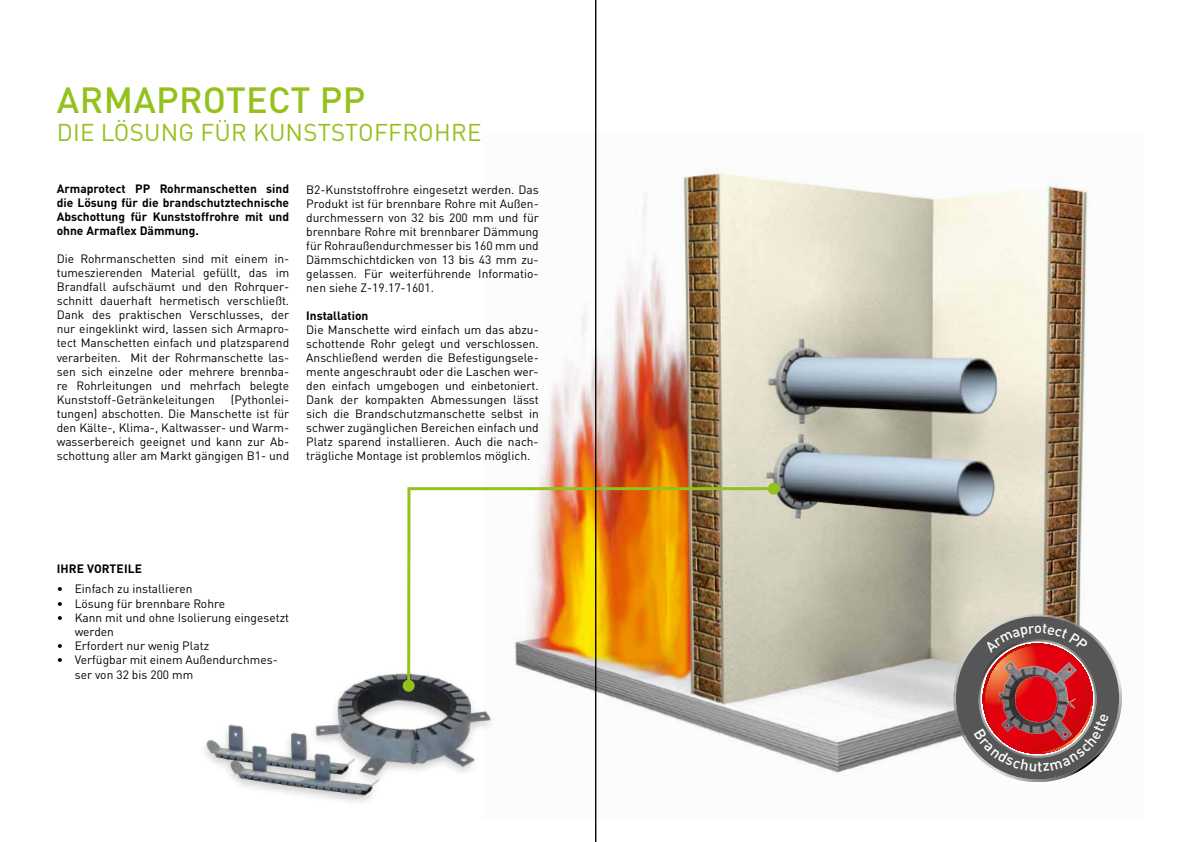
<style>
.page{position:relative;width:1191px;height:842px;background:#fff}
.page>*{position:absolute;margin:0;border:0;box-sizing:border-box;transform-origin:0 0}
.t1{font:500 36px "DIN Pro";letter-spacing:.01em;color:#94c11c}
.t2{font:24px "DIN Pro";letter-spacing:.01em;color:#94c11c}
.t3{font:12px/14px "DIN Pro";color:#000;text-align:justify}
.t4{font:700 12px/14px "DIN Pro";color:#000;text-align:justify}
</style>
<div class="page">
<img style="left:538px;top:135px;width:550px;height:684px">
<img style="left:205px;top:673px;width:287px;height:129px">
<img style="left:406px;top:486px;width:371px;height:203px">
<div style="left:768px;top:483px;width:12px;height:12px;background:#94c11c;border-radius:50%"></div>
<div style="left:403px;top:680px;width:12px;height:12px;background:#94c11c;border-radius:50%"></div>
<hr style="left:595px;top:0;width:1px;height:842px;background:#000">
<svg style="left:953px;top:614px;width:169px;height:168px"></svg>
<h1 class="t1" style="left:57px;top:70px;width:310px">ARMAPROTECT PP</h1>
<h2 class="t2" style="left:57px;top:114px;width:426px">DIE LÖSUNG FÜR KUNSTSTOFFROHRE</h2>
<p class="t4" style="left:57px;top:181px;width:234px">Armaprotect PP Rohrmanschetten sind die Lösung für die brandschutztechnische Abschottung für Kunststoffrohre mit und ohne Armaflex Dämmung.</p>
<p class="t3" style="left:57px;top:251px;width:234px">Die Rohrmanschetten sind mit einem in&shy;tumeszierenden Material gefüllt, das im Brandfall aufschäumt und den Rohrquer&shy;schnitt dauerhaft hermetisch verschließt.<br>Dank des praktischen Verschlusses, der nur eingeklinkt wird, lassen sich Armapro&shy;tect Manschetten einfach und platzsparend verarbeiten. Mit der Rohrmanschette las&shy;sen sich einzelne oder mehrere brennba&shy;re Rohrleitungen und mehrfach belegte Kunststoff-Getränkeleitungen</p>
<p class="t3" style="left:57px;top:391px;width:234px;text-indent:174px">(Pythonlei&shy;tungen) abschotten. Die Manschette ist für den Kälte-, Klima-, Kaltwasser- und Warm&shy;wasserbereich geeignet und kann zur Ab&shy;schottung aller am Markt gängigen B1- und</p>
<p class="t3" style="left:306px;top:181px;width:234px">B2-Kunststoffrohre eingesetzt werden. Das Produkt ist für brennbare Rohre mit Außen&shy;durchmessern von 32 bis 200 mm und für brennbare Rohre mit brennbarer Dämmung für Rohraußendurchmesser bis 160 mm und Dämmschichtdicken von 13 bis 43 mm zu&shy;gelassen. Für weiterführende Informatio&shy;nen siehe Z-19.17-1601.</p>
<p class="t4" style="left:306px;top:307px;width:64px">Installation</p>
<p class="t3" style="left:306px;top:321px;width:234px">Die Manschette wird einfach um das abzu&shy;schottende Rohr gelegt und verschlossen.<br>Anschließend werden die Befestigungsele&shy;mente angeschraubt oder die Laschen wer&shy;den einfach umgebogen und einbetoniert.<br>Dank der kompakten Abmessungen lässt sich die Brandschutzmanschette selbst in schwer zugänglichen Bereichen einfach und Platz sparend installieren. Auch die nach&shy;trägliche Montage ist problemlos möglich.</p>
<p class="t4" style="left:57px;top:560px;width:87px">IHRE VORTEILE</p>
<p class="t3" style="left:57px;top:581px;width:137px">• Einfach zu installieren</p>
<p class="t3" style="left:57px;top:595px;width:170px">• Lösung für brennbare Rohre</p>
<p class="t3" style="left:75px;top:609px;width:216px;text-indent:-18px">• Kann mit und ohne Isolierung eingesetzt werden</p>
<p class="t3" style="left:57px;top:637px;width:154px">• Erfordert nur wenig Platz</p>
<p class="t3" style="left:75px;top:652px;width:205px;line-height:14.4px;text-indent:-18px">• Verfügbar mit einem Außendurchmes&shy;ser von 32 bis 200 mm</p>
</div>
